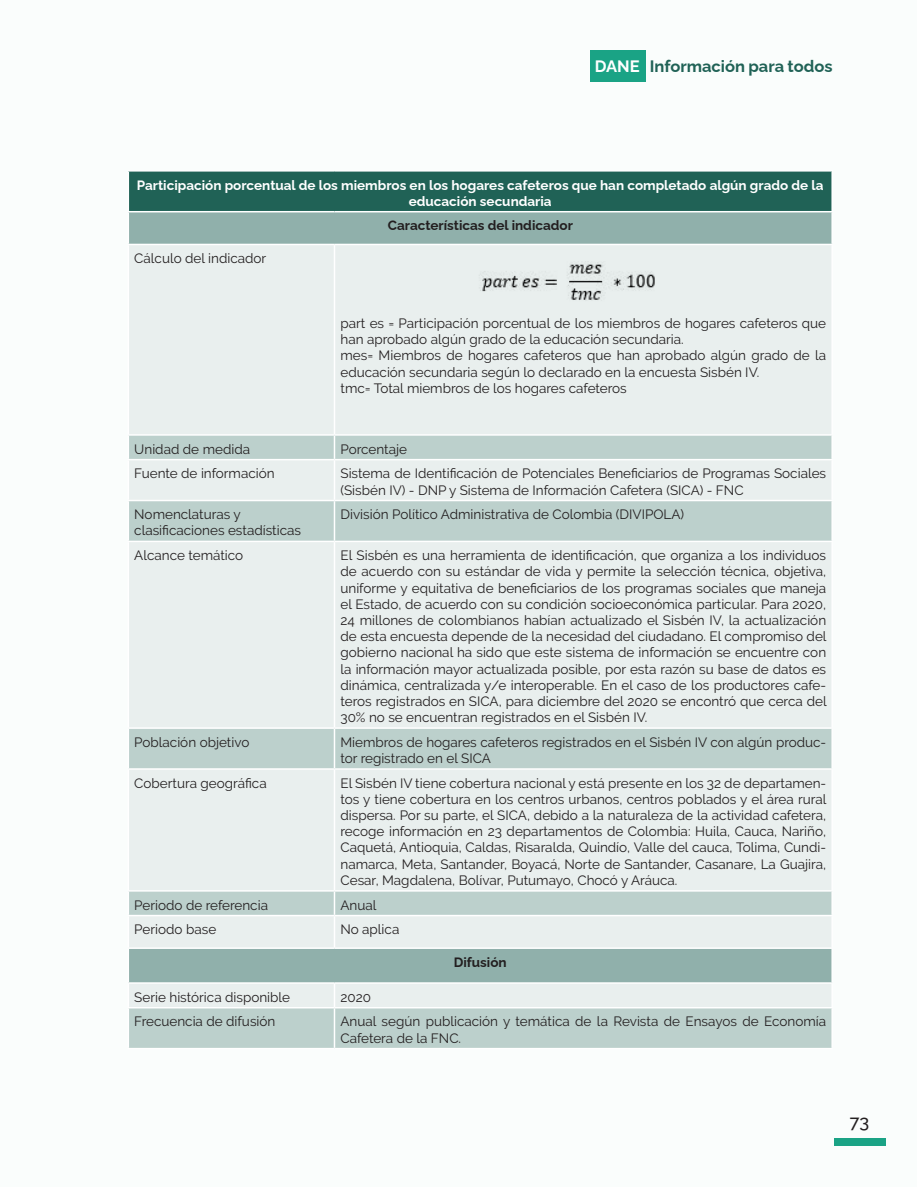
<style>
.page{position:relative;width:918px;height:1188px;background:#fff}
.page>*{position:absolute;margin:0;border:0;box-sizing:border-box;transform-origin:0 0}
.t1{font:100 18px "Raleway";color:#231f20}
.t2{font:100 16.5px "Raleway";color:#206256}
.t3{font:13.5px/16.2px "Raleway";color:#231f20}
.t4{font:100 13.5px/16.2px "Raleway";color:#fff;text-align:center}
.t5{font:100 13.5px "Raleway";color:#231f20}
.s1{color:#fff}
</style>
<div class="page">
<div style="left:0;top:1px;width:917px;height:1186px;background:#fafdfc"></div>
<div style="left:834px;top:1138px;width:51px;height:7px;background:#1aa385"></div>
<div style="left:590px;top:50px;width:56px;height:32px;background:#1aa385"></div>
<div style="left:128px;top:171px;width:704px;height:41px;background:#206256"></div>
<div style="left:129px;top:212px;width:702px;height:32px;background:#90b0ab"></div>
<div style="left:129px;top:245px;width:702px;height:189px;background:#e9efee"></div>
<svg style="left:129px;top:436px;width:702px;height:612px;background:#d7e3e1"></svg>
<hr style="left:128px;top:170px;width:206px;height:2px;background:#fff">
<hr style="left:128px;top:172px;width:1px;height:39px;background:#fff">
<hr style="left:334px;top:170px;width:499px;height:2px;background:#fff">
<hr style="left:831px;top:172px;width:2px;height:39px;background:#fff">
<hr style="left:128px;top:211px;width:206px;height:1px;background:#fff">
<hr style="left:128px;top:212px;width:1px;height:32px;background:#fff">
<hr style="left:334px;top:211px;width:499px;height:1px;background:#fff">
<hr style="left:831px;top:212px;width:2px;height:32px;background:#fff">
<hr style="left:128px;top:244px;width:206px;height:1px;background:#fff">
<hr style="left:128px;top:245px;width:1px;height:189px;background:#fff">
<hr style="left:334px;top:244px;width:499px;height:1px;background:#fff">
<hr style="left:334px;top:245px;width:1px;height:189px;background:#fff">
<hr style="left:831px;top:245px;width:2px;height:189px;background:#fff">
<hr style="left:128px;top:434px;width:206px;height:2px;background:#fff">
<hr style="left:334px;top:434px;width:499px;height:2px;background:#fff">
<svg style="left:334px;top:436px;width:1px;height:23px"></svg>
<hr style="left:831px;top:436px;width:2px;height:23px;background:#fff">
<hr style="left:128px;top:459px;width:206px;height:1px;background:#fff">
<hr style="left:128px;top:460px;width:1px;height:40px;background:#fff">
<hr style="left:334px;top:459px;width:499px;height:1px;background:#fff">
<hr style="left:334px;top:460px;width:1px;height:40px;background:#fff">
<hr style="left:831px;top:460px;width:2px;height:40px;background:#fff">
<hr style="left:128px;top:500px;width:206px;height:1px;background:#fff">
<hr style="left:128px;top:501px;width:1px;height:40px;background:#fff">
<hr style="left:334px;top:500px;width:499px;height:1px;background:#fff">
<hr style="left:334px;top:501px;width:1px;height:40px;background:#fff">
<hr style="left:831px;top:501px;width:2px;height:40px;background:#fff">
<hr style="left:128px;top:541px;width:206px;height:1px;background:#fff">
<hr style="left:128px;top:542px;width:1px;height:185px;background:#fff">
<hr style="left:334px;top:541px;width:499px;height:1px;background:#fff">
<hr style="left:334px;top:542px;width:1px;height:185px;background:#fff">
<hr style="left:831px;top:542px;width:2px;height:185px;background:#fff">
<hr style="left:128px;top:727px;width:206px;height:2px;background:#fff">
<hr style="left:128px;top:729px;width:1px;height:39px;background:#fff">
<hr style="left:334px;top:727px;width:499px;height:2px;background:#fff">
<hr style="left:334px;top:729px;width:1px;height:39px;background:#fff">
<hr style="left:831px;top:729px;width:2px;height:39px;background:#fff">
<hr style="left:128px;top:768px;width:206px;height:2px;background:#fff">
<hr style="left:128px;top:770px;width:1px;height:120px;background:#fff">
<hr style="left:334px;top:768px;width:499px;height:2px;background:#fff">
<hr style="left:334px;top:770px;width:1px;height:120px;background:#fff">
<hr style="left:831px;top:770px;width:2px;height:120px;background:#fff">
<hr style="left:128px;top:890px;width:206px;height:2px;background:#fff">
<hr style="left:334px;top:890px;width:499px;height:2px;background:#fff">
<svg style="left:334px;top:892px;width:1px;height:23px"></svg>
<hr style="left:831px;top:892px;width:2px;height:23px;background:#fff">
<hr style="left:128px;top:915px;width:206px;height:1px;background:#fff">
<hr style="left:128px;top:916px;width:1px;height:31px;background:#fff">
<hr style="left:334px;top:915px;width:499px;height:1px;background:#fff">
<hr style="left:334px;top:916px;width:1px;height:31px;background:#fff">
<hr style="left:831px;top:916px;width:2px;height:31px;background:#fff">
<hr style="left:128px;top:947px;width:206px;height:2px;background:#fff">
<hr style="left:128px;top:949px;width:1px;height:33px;background:#fff">
<hr style="left:334px;top:947px;width:499px;height:2px;background:#fff">
<hr style="left:831px;top:949px;width:2px;height:33px;background:#fff">
<hr style="left:128px;top:982px;width:206px;height:2px;background:#fff">
<hr style="left:334px;top:982px;width:499px;height:2px;background:#fff">
<svg style="left:334px;top:984px;width:1px;height:23px"></svg>
<hr style="left:831px;top:984px;width:2px;height:23px;background:#fff">
<hr style="left:128px;top:1007px;width:206px;height:1px;background:#fff">
<hr style="left:128px;top:1008px;width:1px;height:40px;background:#fff">
<hr style="left:334px;top:1007px;width:499px;height:1px;background:#fff">
<hr style="left:334px;top:1008px;width:1px;height:40px;background:#fff">
<hr style="left:831px;top:1008px;width:2px;height:40px;background:#fff">
<hr style="left:128px;top:1048px;width:206px;height:1px;background:#fff">
<hr style="left:334px;top:1048px;width:499px;height:1px;background:#fff">
<img style="left:470px;top:262px;width:198px;height:48px">
<p class="t2" style="left:595px;top:53px;width:239px"><span class="s1">DANE</span> Información para todos</p>
<p class="t4" style="left:137px;top:175px;width:688px">Participación porcentual de los miembros en los hogares cafeteros que han completado algún grado de la educación secundaria</p>
<p class="t5" style="left:388px;top:215px;width:187px">Características del indicador</p>
<p class="t3" style="left:134px;top:250px;width:133px">Cálculo del indicador</p>
<p class="t3" style="left:340px;top:315px;width:487px">part es = Participación porcentual de los miembros de hogares cafeteros que han aprobado algún grado de la educación secundaria.</p>
<p class="t3" style="left:340px;top:347px;width:487px">mes= Miembros de hogares cafeteros que han aprobado algún grado de la educación secundaria según lo declarado en la encuesta Sisbén IV.</p>
<p class="t3" style="left:340px;top:380px;width:288px">tmc= Total miembros de los hogares cafeteros</p>
<p class="t3" style="left:134px;top:441px;width:117px">Unidad de medida</p>
<p class="t3" style="left:340px;top:441px;width:68px">Porcentaje</p>
<p class="t3" style="left:134px;top:465px;width:142px">Fuente de información</p>
<p class="t3" style="left:340px;top:465px;width:487px">Sistema de Identificación de Potenciales Beneficiarios de Programas Sociales (Sisbén IV) - DNP y Sistema de Información Cafetera (SICA) - FNC</p>
<p class="t3" style="left:134px;top:506px;width:108px">Nomenclaturas y</p>
<p class="t3" style="left:134px;top:523px;width:168px">clasificaciones estadísticas</p>
<p class="t3" style="left:340px;top:506px;width:345px">División Político Administrativa de Colombia (DIVIPOLA)</p>
<p class="t3" style="left:134px;top:547px;width:110px">Alcance temático</p>
<p class="t3" style="left:340px;top:547px;width:488px;text-align:justify">El Sisbén es una herramienta de identificación, que organiza a los individuos de acuerdo con su estándar de vida y permite la selección técnica, objetiva, uniforme y equitativa de beneficiarios de los programas sociales que maneja el Estado, de acuerdo con su condición socioeconómica particular. Para 2020, 24 millones de colombianos habían actualizado el Sisbén IV, la actualización de esta encuesta depende de la necesidad del ciudadano. El compromiso del gobierno nacional ha sido que este sistema de información se encuentre con la información mayor actualizada posible, por esta razón su base de datos es dinámica, centralizada y/e interoperable. En el caso de los productores cafe&shy;teros registrados en SICA, para diciembre del 2020 se encontró que cerca del 30% no se encuentran registrados en el Sisbén IV.</p>
<p class="t3" style="left:134px;top:734px;width:117px">Población objetivo</p>
<p class="t3" style="left:340px;top:734px;width:487px">Miembros de hogares cafeteros registrados en el Sisbén IV con algún produc&shy;tor registrado en el SICA</p>
<p class="t3" style="left:134px;top:775px;width:134px">Cobertura geográfica</p>
<p class="t3" style="left:340px;top:775px;width:488px;text-align:justify">El Sisbén IV tiene cobertura nacional y está presente en los 32 de departamen&shy;tos y tiene cobertura en los centros urbanos, centros poblados y el área rural dispersa. Por su parte, el SICA, debido a la naturaleza de la actividad cafetera, recoge información en 23 departamentos de Colombia: Huila, Cauca, Nariño, Caquetá, Antioquia, Caldas, Risaralda, Quindío, Valle del cauca, Tolima, Cundi&shy;namarca, Meta, Santander, Boyacá, Norte de Santander, Casanare, La Guajira, Cesar, Magdalena, Bolívar, Putumayo, Chocó y Aráuca.</p>
<p class="t3" style="left:134px;top:897px;width:135px">Periodo de referencia</p>
<p class="t3" style="left:340px;top:897px;width:38px">Anual</p>
<p class="t3" style="left:134px;top:921px;width:83px">Periodo base</p>
<p class="t3" style="left:340px;top:921px;width:60px">No aplica</p>
<p class="t5" style="left:454px;top:951px;width:54px">Difusión</p>
<p class="t3" style="left:134px;top:989px;width:157px">Serie histórica disponible</p>
<p class="t3" style="left:340px;top:989px;width:32px">2020</p>
<p class="t3" style="left:134px;top:1014px;width:143px">Frecuencia de difusión</p>
<p class="t3" style="left:340px;top:1014px;width:487px">Anual según publicación y temática de la Revista de Ensayos de Economía<br>Cafetera de la FNC.</p>
<h1 class="t1" style="left:850px;top:1107px;width:21px">73</h1>
</div>
